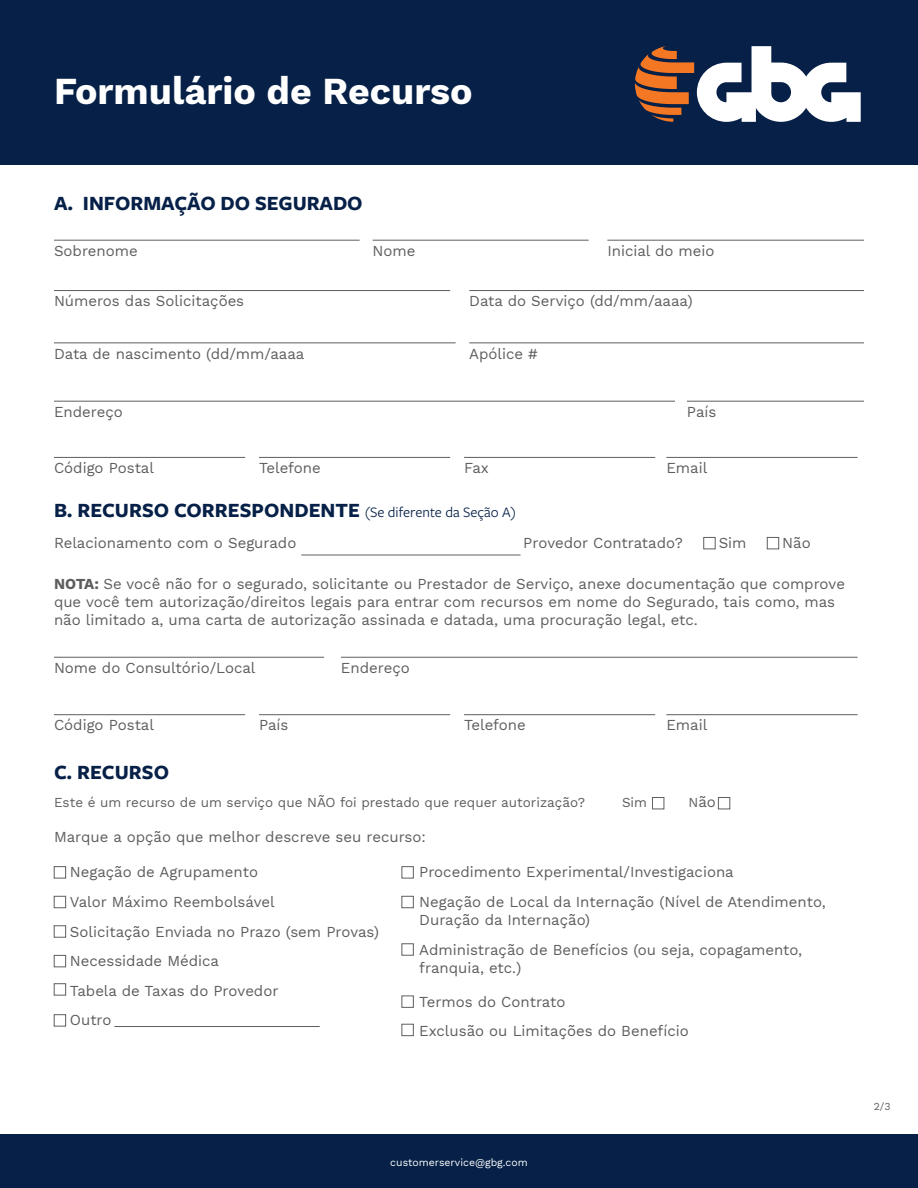
<style>
.page{position:relative;width:918px;height:1188px;background:#fff}
.page>*{position:absolute;margin:0;border:0;box-sizing:border-box;transform-origin:0 0}
.t1{font:700 37.5px "Work Sans";color:#fff}
.t2{font:700 21px "Freight Sans Pro";color:#062047}
.t3{font:15px/18px "Work Sans";color:#5e5e5e}
.t4{font:13.5px "Work Sans";color:#5e5e5e}
.t5{font:10.5px "Work Sans";color:#fff}
.t6{font:10.5px "Work Sans";color:#5e5e5e}
.s1{font-weight:400;font-size:15px}
.s2{font-weight:700}
.s3{font-size:13.5px}
</style>
<div class="page">
<div style="left:0;top:0;width:918px;height:164px;background:#062047"></div>
<div style="left:0;top:1134px;width:918px;height:54px;background:#062047"></div>
<svg style="left:635px;top:46px;width:226px;height:76px"></svg>
<hr style="left:54px;top:240px;width:306px;height:1px;background:#5e5e5e">
<hr style="left:301px;top:555px;width:220px;height:1px;background:#5e5e5e">
<hr style="left:54px;top:290px;width:396px;height:1px;background:#5e5e5e">
<hr style="left:469px;top:290px;width:395px;height:1px;background:#5e5e5e">
<hr style="left:54px;top:343px;width:402px;height:1px;background:#5e5e5e">
<hr style="left:54px;top:657px;width:270px;height:1px;background:#5e5e5e">
<hr style="left:54px;top:401px;width:621px;height:1px;background:#5e5e5e">
<hr style="left:54px;top:457px;width:191px;height:1px;background:#5e5e5e">
<hr style="left:54px;top:714px;width:191px;height:1px;background:#5e5e5e">
<hr style="left:114px;top:1026px;width:206px;height:1px;background:#5e5e5e">
<hr style="left:259px;top:457px;width:191px;height:1px;background:#5e5e5e">
<hr style="left:259px;top:714px;width:191px;height:1px;background:#5e5e5e">
<hr style="left:464px;top:457px;width:191px;height:1px;background:#5e5e5e">
<hr style="left:464px;top:714px;width:191px;height:1px;background:#5e5e5e">
<hr style="left:666px;top:457px;width:192px;height:1px;background:#5e5e5e">
<hr style="left:666px;top:714px;width:192px;height:1px;background:#5e5e5e">
<hr style="left:687px;top:401px;width:177px;height:1px;background:#5e5e5e">
<hr style="left:373px;top:240px;width:216px;height:1px;background:#5e5e5e">
<hr style="left:607px;top:240px;width:257px;height:1px;background:#5e5e5e">
<hr style="left:469px;top:343px;width:395px;height:1px;background:#5e5e5e">
<hr style="left:341px;top:657px;width:517px;height:1px;background:#5e5e5e">
<div style="left:704px;top:537px;width:11px;height:12px;border:1px solid #5e5e5e"></div>
<div style="left:652px;top:797px;width:12px;height:12px;border:1px solid #5e5e5e"></div>
<div style="left:54px;top:866px;width:12px;height:12px;border:1px solid #5e5e5e"></div>
<div style="left:402px;top:866px;width:12px;height:12px;border:1px solid #5e5e5e"></div>
<div style="left:54px;top:896px;width:12px;height:12px;border:1px solid #5e5e5e"></div>
<div style="left:402px;top:896px;width:12px;height:12px;border:1px solid #5e5e5e"></div>
<div style="left:54px;top:926px;width:12px;height:11px;border:1px solid #5e5e5e"></div>
<div style="left:402px;top:944px;width:12px;height:11px;border:1px solid #5e5e5e"></div>
<div style="left:54px;top:955px;width:12px;height:12px;border:1px solid #5e5e5e"></div>
<div style="left:402px;top:996px;width:12px;height:12px;border:1px solid #5e5e5e"></div>
<div style="left:54px;top:984px;width:12px;height:11px;border:1px solid #5e5e5e"></div>
<div style="left:402px;top:1024px;width:12px;height:12px;border:1px solid #5e5e5e"></div>
<div style="left:54px;top:1014px;width:12px;height:12px;border:1px solid #5e5e5e"></div>
<div style="left:718px;top:797px;width:12px;height:12px;border:1px solid #5e5e5e"></div>
<div style="left:767px;top:537px;width:12px;height:12px;border:1px solid #5e5e5e"></div>
<h1 class="t1" style="left:54px;top:63px;width:420px">Formulário de Recurso</h1>
<p class="t2" style="left:54px;top:188px;width:310px">A. INFORMAÇÃO DO SEGURADO</p>
<p class="t3" style="left:54px;top:241px;width:85px">Sobrenome</p>
<p class="t3" style="left:373px;top:241px;width:44px">Nome</p>
<p class="t3" style="left:607px;top:241px;width:109px">Inicial do meio</p>
<p class="t3" style="left:54px;top:292px;width:192px">Números das Solicitações</p>
<p class="t3" style="left:54px;top:344px;width:252px">Data de nascimento (dd/mm/aaaa</p>
<p class="t3" style="left:469px;top:292px;width:225px">Data do Serviço (dd/mm/aaaa)</p>
<p class="t3" style="left:469px;top:344px;width:70px">Apólice #</p>
<p class="t3" style="left:54px;top:402px;width:70px">Endereço</p>
<p class="t3" style="left:54px;top:458px;width:102px">Código Postal</p>
<p class="t3" style="left:259px;top:458px;width:63px">Telefone</p>
<p class="t3" style="left:464px;top:458px;width:26px">Fax</p>
<p class="t3" style="left:687px;top:402px;width:31px">País</p>
<p class="t3" style="left:666px;top:458px;width:42px">Email</p>
<p class="t2" style="left:54px;top:496px;width:464px">B. RECURSO CORRESPONDENTE <span class="s1">(Se diferente da Seção A)</span></p>
<p class="t3" style="left:54px;top:533px;width:244px">Relacionamento com o Segurado</p>
<p class="t3" style="left:523px;top:533px;width:161px">Provedor Contratado?</p>
<p class="t3" style="left:719px;top:533px;width:29px">Sim</p>
<p class="t3" style="left:782px;top:533px;width:30px">Não</p>
<p class="t3" style="left:54px;top:575px;width:793px"><span class="s2">NOTA:</span> Se você não for o segurado, solicitante ou Prestador de Serviço, anexe documentação que comprove que você tem autorização/direitos legais para entrar com recursos em nome do Segurado, tais como, mas não limitado a, uma carta de autorização assinada e datada, uma procuração legal, etc.</p>
<p class="t3" style="left:54px;top:658px;width:203px">Nome do Consultório/Local</p>
<p class="t3" style="left:341px;top:658px;width:70px">Endereço</p>
<p class="t3" style="left:54px;top:716px;width:102px">Código Postal</p>
<p class="t3" style="left:259px;top:716px;width:31px">País</p>
<p class="t3" style="left:464px;top:716px;width:63px">Telefone</p>
<p class="t3" style="left:666px;top:716px;width:42px">Email</p>
<p class="t2" style="left:54px;top:757px;width:117px">C. RECURSO</p>
<p class="t4" style="left:54px;top:792px;width:533px">Este é um recurso de um serviço que NÃO foi prestado que requer autorização?</p>
<p class="t4" style="left:622px;top:792px;width:27px">Sim</p>
<p class="t3" style="left:689px;top:792px;width:29px"><span class="s3">N</span>ão</p>
<p class="t3" style="left:54px;top:827px;width:373px">Marque a opção que melhor descreve seu recurso:</p>
<p class="t3" style="left:70px;top:863px;width:190px">Negação de Agrupamento</p>
<p class="t3" style="left:70px;top:892px;width:206px">Valor Máximo Reembolsável</p>
<p class="t3" style="left:70px;top:922px;width:311px">Solicitação Enviada no Prazo (sem Provas)</p>
<p class="t3" style="left:70px;top:951px;width:151px">Necessidade Médica</p>
<p class="t3" style="left:70px;top:981px;width:210px">Tabela de Taxas do Provedor</p>
<p class="t3" style="left:70px;top:1011px;width:43px">Outro</p>
<p class="t3" style="left:419px;top:863px;width:316px">Procedimento Experimental/Investigaciona</p>
<p class="t3" style="left:419px;top:892px;width:408px">Negação de Local da Internação (Nível de Atendimento,<br>Duração da Internação)</p>
<p class="t3" style="left:419px;top:940px;width:384px">Administração de Benefícios (ou seja, copagamento, franquia, etc.)</p>
<p class="t3" style="left:419px;top:992px;width:148px">Termos do Contrato</p>
<p class="t3" style="left:419px;top:1022px;width:271px">Exclusão ou Limitações do Benefício</p>
<p class="t5" style="left:390px;top:1154px;width:139px">customerservice@gbg.com</p>
<p class="t6" style="left:874px;top:1098px;width:18px">2/3</p>
</div>
